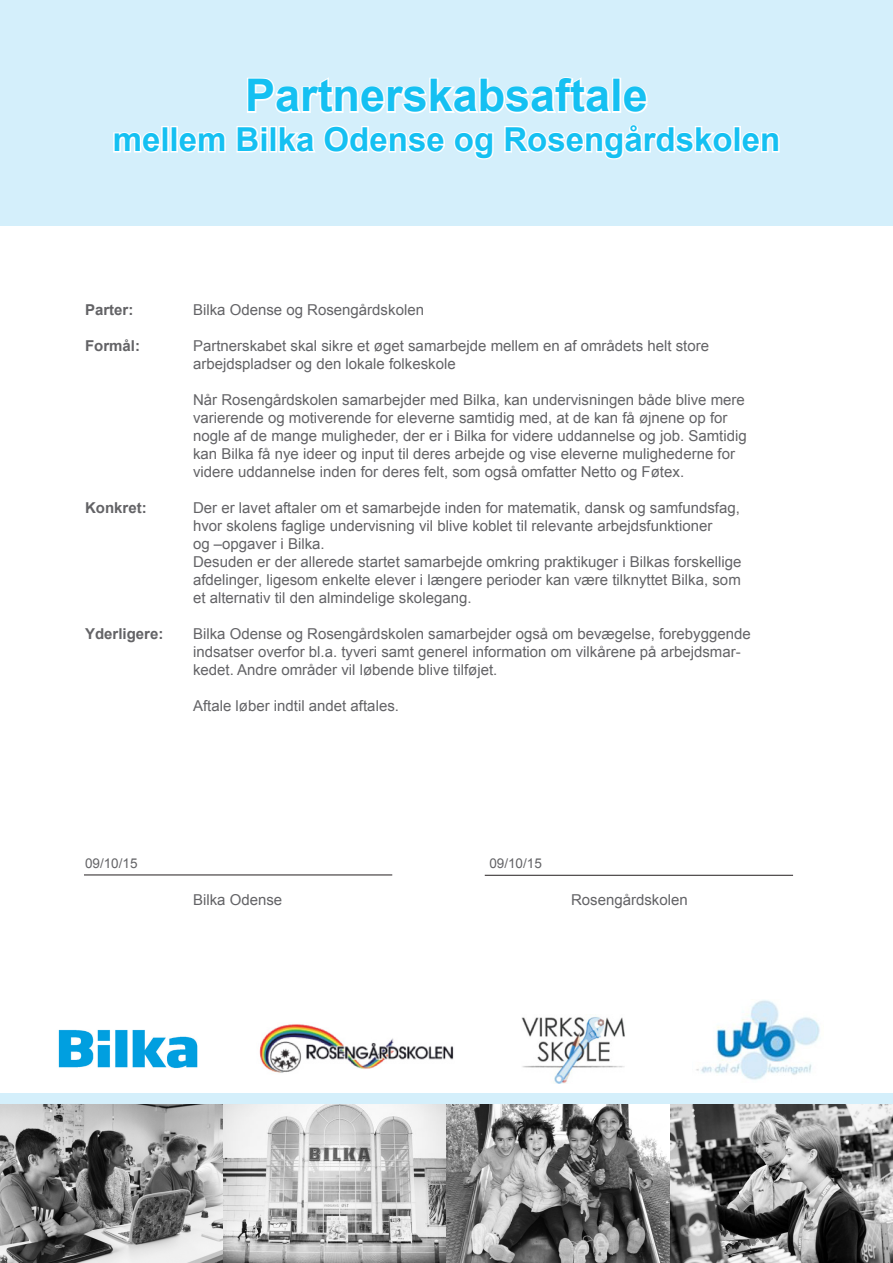
<style>
.page{position:relative;width:893px;height:1263px;background:#fff}
.page>*{position:absolute;margin:0;border:0;box-sizing:border-box;transform-origin:0 0}
.t1{font:700 45px "Arial";color:#15c0f2}
.t2{font:700 33px "Arial";color:#15c0f2}
.t3{font:15px/18px "Arial";color:#636366}
.t4{font:700 15px "Arial";color:#636366}
.t5{font:13.5px "Arial";color:#636366}
</style>
<div class="page">
<img style="left:0;top:1103px;width:893px;height:160px">
<div style="left:0;top:0;width:893px;height:225px;background:#d4effb"></div>
<svg style="left:247px;top:77px;width:367px;height:37px"></svg>
<div style="left:612px;top:78px;width:9px;height:35px;border:3px solid #fff"></div>
<svg style="left:623px;top:86px;width:25px;height:28px"></svg>
<svg style="left:113px;top:132px;width:48px;height:21px"></svg>
<div style="left:161px;top:126px;width:8px;height:27px;border:3px solid #fff"></div>
<div style="left:170px;top:126px;width:8px;height:27px;border:3px solid #fff"></div>
<svg style="left:176px;top:130px;width:50px;height:23px"></svg>
<svg style="left:236px;top:126px;width:32px;height:27px"></svg>
<div style="left:269px;top:126px;width:8px;height:27px;border:3px solid #fff"></div>
<svg style="left:278px;top:125px;width:216px;height:35px"></svg>
<svg style="left:504px;top:125px;width:276px;height:35px"></svg>
<div style="left:0;top:1093px;width:893px;height:10px;background:#d4effb"></div>
<hr style="left:84px;top:874px;width:308px;height:1px;background:#231f20">
<hr style="left:485px;top:875px;width:308px;height:1px;background:#231f20">
<img style="left:58px;top:1029px;width:140px;height:40px">
<img style="left:259px;top:1024px;width:195px;height:49px">
<img style="left:696px;top:1000px;width:124px;height:80px">
<img style="left:521px;top:1017px;width:104px;height:66px">
<p class="t1" style="left:245px;top:66px;width:404px">Partnerskabsaftale</p>
<p class="t2" style="left:113px;top:118px;width:669px">mellem Bilka Odense og Rosengårdskolen</p>
<p class="t4" style="left:85px;top:300px;width:50px">Parter:</p>
<p class="t3" style="left:193px;top:301px;width:232px">Bilka Odense og Rosengårdskolen</p>
<p class="t4" style="left:85px;top:336px;width:57px">Formål:</p>
<p class="t3" style="left:193px;top:337px;width:518px">Partnerskabet skal sikre et øget samarbejde mellem en af områdets helt store</p>
<p class="t3" style="left:193px;top:355px;width:264px">arbejdspladser og den lokale folkeskole</p>
<p class="t3" style="left:193px;top:391px;width:555px">Når Rosengårdskolen samarbejder med Bilka, kan undervisningen både blive mere varierende og motiverende for eleverne samtidig med, at de kan få øjnene op for nogle af de mange muligheder, der er i Bilka for videre uddannelse og job. Samtidig kan Bilka få nye ideer og input til deres arbejde og vise eleverne mulighederne for videre uddannelse inden for deres felt, som også omfatter Netto og Føtex.</p>
<p class="t4" style="left:85px;top:498px;width:63px">Konkret:</p>
<p class="t3" style="left:193px;top:499px;width:548px">Der er lavet aftaler om et samarbejde inden for matematik, dansk og samfundsfag, hvor skolens faglige undervisning vil blive koblet til relevante arbejdsfunktioner</p>
<p class="t3" style="left:193px;top:535px;width:133px">og –opgaver i Bilka.</p>
<p class="t3" style="left:193px;top:553px;width:550px;text-align:justify">Desuden er der allerede startet samarbejde omkring praktikuger i Bilkas forskellige afdelinger, ligesom enkelte elever i længere perioder kan være tilknyttet Bilka, som et alternativ til den almindelige skolegang.</p>
<p class="t4" style="left:85px;top:624px;width:80px">Yderligere:</p>
<p class="t3" style="left:193px;top:625px;width:559px">Bilka Odense og Rosengårdskolen samarbejder også om bevægelse, forebyggende indsatser overfor bl.a. tyveri samt generel information om vilkårene på arbejdsmar&shy;kedet. Andre områder vil løbende blive tilføjet.</p>
<p class="t3" style="left:193px;top:697px;width:207px">Aftale løber indtil andet aftales.</p>
<p class="t5" style="left:85px;top:854px;width:54px">09/10/15</p>
<p class="t5" style="left:489px;top:854px;width:54px">09/10/15</p>
<p class="t3" style="left:193px;top:891px;width:91px">Bilka Odense</p>
<p class="t3" style="left:571px;top:891px;width:118px">Rosengårdskolen</p>
</div>
